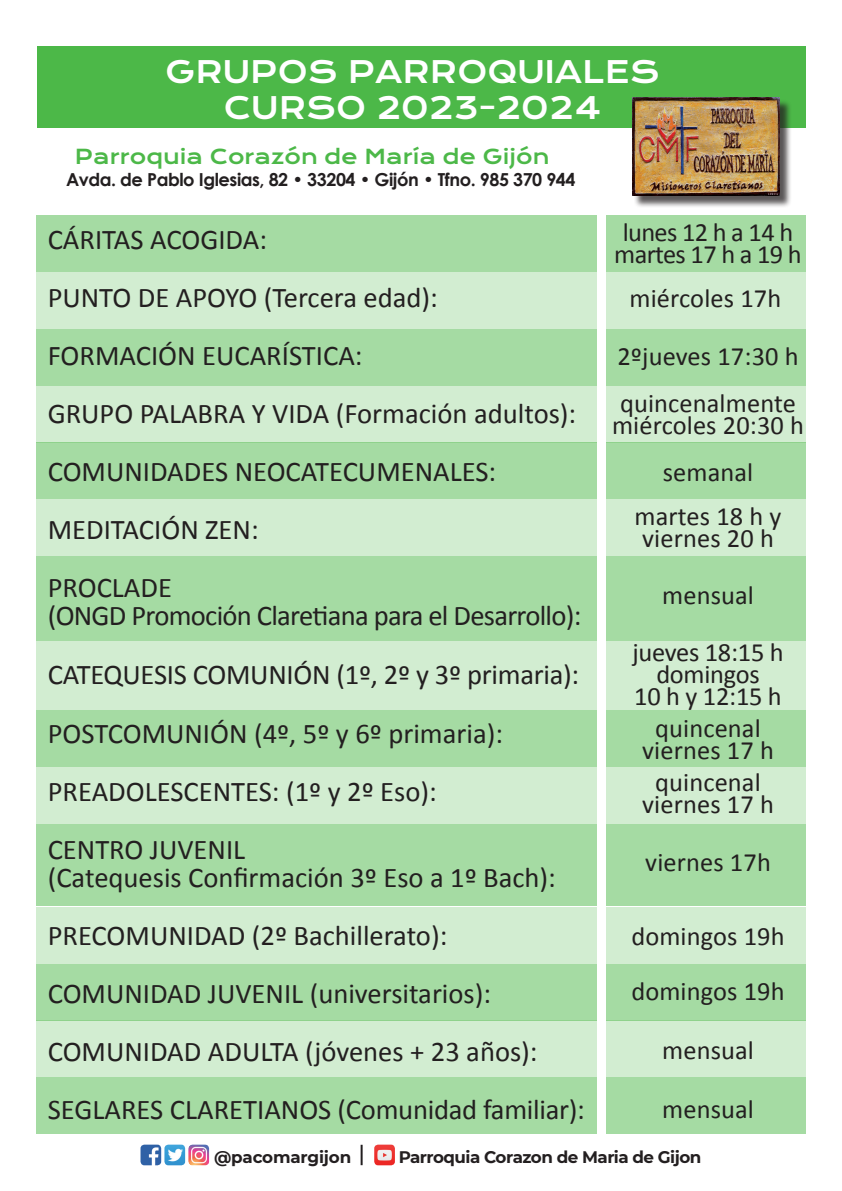
<style>
.page{position:relative;width:842px;height:1191px;background:#fff}
.page>*{position:absolute;margin:0;border:0;box-sizing:border-box;transform-origin:0 0}
.t1{font:30px/36px "Krona One";color:#fff;text-align:center}
.t2{font:28.6px/58px "Calibri";color:#231f20}
.t3{font:26.4px/22px "Calibri";letter-spacing:.005em;color:#231f20;text-align:center}
.t4{font:26.4px/22px "Calibri";letter-spacing:-.025em;color:#231f20;text-align:center}
.t5{font:20px "Krona One";color:#4cb848}
.t6{font:700 17.9px "Century Gothic";letter-spacing:-.025em;color:#231f20}
.t7{font:700 16.7px "Montserrat";letter-spacing:-.03em;color:#231f20}
.t8{font:700 16.7px "Montserrat";letter-spacing:-.01em;color:#231f20}
</style>
<div class="page">
<div style="left:36px;top:215px;width:770px;height:57px;background:#a5dba3"></div>
<div style="left:36px;top:442px;width:770px;height:57px;background:#a5dba3"></div>
<div style="left:36px;top:710px;width:770px;height:57px;background:#a5dba3"></div>
<div style="left:36px;top:963px;width:770px;height:57px;background:#a5dba3"></div>
<div style="left:36px;top:1077px;width:770px;height:56px;background:#a5dba3"></div>
<div style="left:36px;top:824px;width:770px;height:82px;background:#a5dba3"></div>
<div style="left:36px;top:329px;width:770px;height:56px;background:#a5dba3"></div>
<div style="left:36px;top:556px;width:770px;height:84px;background:#a5dba3"></div>
<div style="left:36px;top:272px;width:770px;height:57px;background:#d2edd1"></div>
<div style="left:36px;top:499px;width:770px;height:57px;background:#d2edd1"></div>
<div style="left:36px;top:767px;width:770px;height:57px;background:#d2edd1"></div>
<div style="left:36px;top:1020px;width:770px;height:57px;background:#d2edd1"></div>
<div style="left:36px;top:907px;width:770px;height:56px;background:#d2edd1"></div>
<div style="left:36px;top:641px;width:770px;height:68px;background:#d2edd1"></div>
<div style="left:36px;top:386px;width:770px;height:56px;background:#d2edd1"></div>
<div style="left:597px;top:103px;width:8px;height:1041px;background:#fff"></div>
<div style="left:38px;top:46px;width:768px;height:82px;background:#4cb848"></div>
<div style="left:634px;top:99px;width:162px;height:114px;background:#231f20;opacity:.75"></div>
<img style="left:632px;top:98px;width:147px;height:97px">
<img style="left:141px;top:1144px;width:20px;height:21px">
<img style="left:164px;top:1144px;width:21px;height:21px">
<img style="left:188px;top:1144px;width:21px;height:21px">
<img style="left:374px;top:1144px;width:21px;height:21px">
<hr style="left:361px;top:1144px;width:2px;height:21px;background:#231f20">
<p class="t1" style="left:165px;top:54px;width:496px">GRUPOS PARROQUIALES<br>CURSO 2023-2024</p>
<p class="t5" style="left:75px;top:144px;width:476px">Parroquia Corazón de María de Gijón</p>
<p class="t6" style="left:66px;top:166px;width:511px">Avda. de Pablo Iglesias, 82 • 33204 • Gijón • Tfno. 985 370 944</p>
<p class="t2" style="left:48px;top:211px;width:530px">CÁRITAS ACOGIDA:<br>PUNTO DE APOYO (Tercera edad):<br>FORMACIÓN EUCARÍSTICA:<br>GRUPO PALABRA Y VIDA (Formación adultos):<br>COMUNIDADES NEOCATECUMENALES:<br>MEDITACIÓN ZEN:<br>PROCLADE</p>
<p class="t2" style="left:48px;top:587px;width:535px;line-height:58.3px">(ONGD Promoción Claretiana para el Desarrollo):<br>CATEQUESIS COMUNIÓN (1º, 2º y 3º primaria):<br>POSTCOMUNIÓN (4º, 5º y 6º primaria):<br>PREADOLESCENTES: (1º y 2º Eso):<br>CENTRO JUVENIL</p>
<p class="t2" style="left:48px;top:848px;width:539px">(Catequesis Confirmación 3º Eso a 1º Bach):<br>PRECOMUNIDAD (2º Bachillerato):<br>COMUNIDAD JUVENIL (universitarios):<br>COMUNIDAD ADULTA (jóvenes + 23 años):<br>SEGLARES CLARETIANOS (Comunidad familiar):</p>
<p class="t4" style="left:614px;top:221px;width:189px">lunes 12 h a 14 h martes 17 h a 19 h</p>
<p class="t3" style="left:629px;top:287px;width:153px">miércoles 17h</p>
<p class="t3" style="left:617px;top:345px;width:183px">2ºjueves 17:30 h</p>
<p class="t3" style="left:612px;top:392px;width:194px">quincenalmente miércoles 20:30 h</p>
<p class="t3" style="left:663px;top:462px;width:92px">semanal</p>
<p class="t3" style="left:634px;top:505px;width:149px;text-align:left">martes 18 h y viernes 20 h</p>
<p class="t3" style="left:662px;top:584px;width:93px">mensual</p>
<p class="t3" style="left:632px;top:641px;width:153px">jueves 18:15 h domingos<br>10 h y 12:15 h</p>
<p class="t3" style="left:642px;top:717px;width:133px">quincenal viernes 17 h</p>
<p class="t3" style="left:642px;top:771px;width:133px">quincenal viernes 17 h</p>
<p class="t3" style="left:645px;top:851px;width:127px">viernes 17h</p>
<p class="t3" style="left:631px;top:908px;width:155px;line-height:55.1px;text-align:left">domingos 19h domingos 19h</p>
<p class="t3" style="left:662px;top:1039px;width:93px">mensual</p>
<p class="t3" style="left:662px;top:1098px;width:93px">mensual</p>
<p class="t8" style="left:214px;top:1145px;width:139px">@pacomargijon</p>
<p class="t7" style="left:399px;top:1145px;width:304px">Parroquia Corazon de Maria de Gijon</p>
</div>
